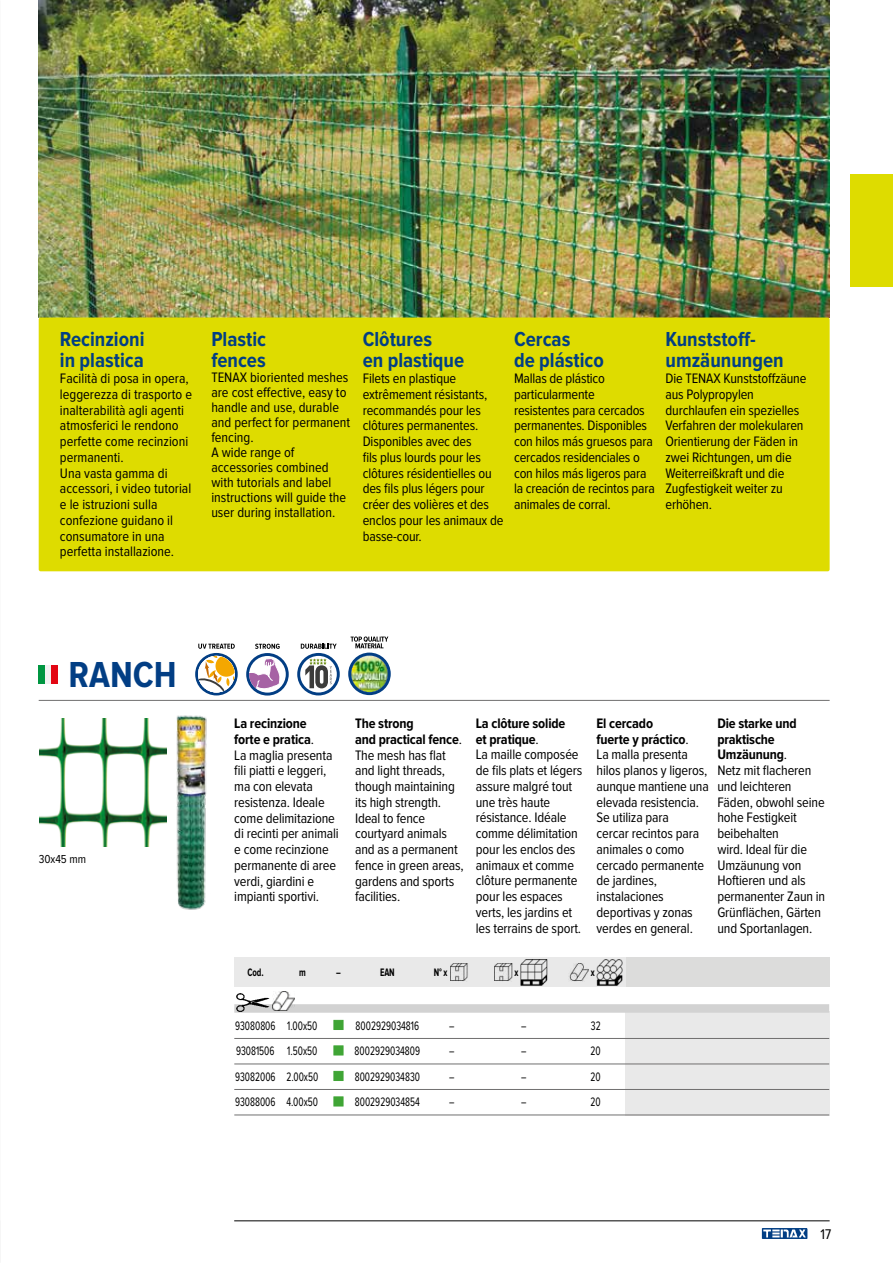
<style>
.page{position:relative;width:893px;height:1263px;background:#fff}
.page>*{position:absolute;margin:0;border:0;box-sizing:border-box;transform-origin:0 0}
.t1{font:700 37.5px "Proxima Nova Cond";color:#023e84}
.t2{font:700 21px/21px "Proxima Nova Cond";color:#023e84}
.t3{font:14.55px "Proxima Nova Cond";color:#000}
.t4{font:14.25px/15.8px "Proxima Nova Cond";letter-spacing:-.01em;color:#000}
.t5{font:12.75px "Proxima Nova Cond";color:#000;scale:.8 1}
.t6{font:12px "Proxima Nova Cond";color:#000}
.t7{font:700 11.25px "Proxima Nova Cond";letter-spacing:-.01em;color:#000;scale:.8 1}
.s1{font-weight:700}
</style>
<div class="page">
<img style="left:761px;top:1228px;width:47px;height:11px">
<div style="left:625px;top:1011px;width:205px;height:104px;background:#e9e9e9"></div>
<div style="left:234px;top:1004px;width:595px;height:9px;background:#d2d2d2"></div>
<hr style="left:234px;top:1038px;width:595px;height:1px;background:#706f6f">
<hr style="left:234px;top:1064px;width:595px;height:1px;background:#706f6f">
<hr style="left:234px;top:1089px;width:595px;height:1px;background:#706f6f">
<hr style="left:234px;top:1115px;width:595px;height:1px;background:#706f6f">
<div style="left:334px;top:1020px;width:9px;height:10px;background:#3fa535"></div>
<div style="left:334px;top:1046px;width:9px;height:9px;background:#3fa535"></div>
<div style="left:334px;top:1071px;width:9px;height:10px;background:#3fa535"></div>
<div style="left:334px;top:1097px;width:9px;height:9px;background:#3fa535"></div>
<img style="left:39px;top:0;width:791px;height:317px">
<div style="left:625px;top:957px;width:205px;height:30px;background:#dcdcdb"></div>
<div style="left:234px;top:957px;width:391px;height:30px;background:#e9e9e9"></div>
<img style="left:450px;top:963px;width:18px;height:18px">
<img style="left:495px;top:963px;width:18px;height:18px">
<img style="left:569px;top:963px;width:20px;height:18px">
<img style="left:520px;top:960px;width:28px;height:25px">
<img style="left:596px;top:960px;width:27px;height:25px">
<div style="left:39px;top:317px;width:791px;height:254px;background:#dedc00;border-radius:2px"></div>
<svg style="left:195px;top:653px;width:43px;height:42px"></svg>
<svg style="left:198px;top:656px;width:37px;height:36px"></svg>
<svg style="left:198px;top:644px;width:37px;height:5px"></svg>
<svg style="left:246px;top:653px;width:43px;height:42px"></svg>
<svg style="left:249px;top:656px;width:37px;height:37px"></svg>
<svg style="left:255px;top:644px;width:25px;height:5px"></svg>
<svg style="left:249px;top:658px;width:31px;height:34px"></svg>
<svg style="left:297px;top:653px;width:43px;height:42px"></svg>
<div style="left:300px;top:656px;width:37px;height:36px;background:#fff;border-radius:50%"></div>
<svg style="left:301px;top:644px;width:36px;height:5px"></svg>
<svg style="left:305px;top:658px;width:27px;height:30px"></svg>
<hr style="left:39px;top:700px;width:791px;height:1px;background:#706f6f">
<div style="left:39px;top:665px;width:18px;height:19px;background:#f2f2f2"></div>
<div style="left:39px;top:665px;width:6px;height:19px;background:#009641"></div>
<div style="left:51px;top:665px;width:6px;height:19px;background:#e30613"></div>
<img style="left:39px;top:718px;width:127px;height:128px">
<img style="left:176px;top:715px;width:31px;height:195px">
<div style="left:850px;top:174px;width:43px;height:112px;background:#dedc00"></div>
<img style="left:234px;top:993px;width:40px;height:20px">
<img style="left:273px;top:991px;width:21px;height:20px">
<hr style="left:234px;top:1220px;width:596px;height:1px;background:#000">
<img style="left:348px;top:636px;width:43px;height:59px">
<h2 class="t2" style="left:60px;top:330px;width:86px">Recinzioni in plastica</h2>
<p class="t4" style="left:60px;top:371px;width:134px">Facilità di posa in opera, leggerezza di trasporto e inalterabilità agli agenti atmosferici le rendono perfette come recinzioni permanenti.<br>Una vasta gamma di accessori, i video tutorial e le istruzioni sulla confezione guidano il consumatore in una perfetta installazione.</p>
<h2 class="t2" style="left:211px;top:330px;width:56px">Plastic fences</h2>
<p class="t4" style="left:211px;top:370px;width:140px;line-height:15px">TENAX bioriented meshes are cost effective, easy to handle and use, durable and perfect for permanent fencing.<br>A wide range of accessories combined with tutorials and label instructions will guide the user during installation.</p>
<h2 class="t2" style="left:363px;top:330px;width:103px">Clôtures<br>en plastique</h2>
<p class="t4" style="left:363px;top:371px;width:142px">Filets en plastique extrêmement résistants, recommandés pour les clôtures permanentes.<br>Disponibles avec des<br>fils plus lourds pour les clôtures résidentielles ou des fils plus légers pour créer des volières et des enclos pour les animaux de basse-cour.</p>
<h2 class="t2" style="left:514px;top:330px;width:91px">Cercas<br>de plástico</h2>
<p class="t4" style="left:514px;top:371px;width:142px">Mallas de plástico particularmente<br>resistentes para cercados permanentes. Disponibles con hilos más gruesos para cercados residenciales o con hilos más ligeros para la creación de recintos para animales de corral.</p>
<h2 class="t2" style="left:665px;top:330px;width:120px">Kunststoff&shy;umzäunungen</h2>
<p class="t4" style="left:665px;top:371px;width:142px">Die TENAX Kunststoffzäune aus Polypropylen durchlaufen ein spezielles<br>Verfahren der molekularen<br>Orientierung der Fäden in zwei Richtungen, um die<br>Weiterreißkraft und die<br>Zugfestigkeit weiter zu erhöhen.</p>
<h1 class="t1" style="left:68px;top:657px;width:110px">RANCH</h1>
<p class="t6" style="left:39px;top:852px;width:49px">30x45 mm</p>
<p class="t4" style="left:234px;top:716px;width:106px"><span class="s1">La recinzione<br>forte e pratica</span>.<br>La maglia presenta fili piatti e leggeri, ma con elevata resistenza. Ideale come delimitazione di recinti per animali e come recinzione permanente di aree verdi, giardini e impianti sportivi.</p>
<p class="t4" style="left:355px;top:716px;width:110px"><span class="s1">The strong<br>and practical fence</span>.<br>The mesh has flat and light threads, though maintaining its high strength.<br>Ideal to fence courtyard animals and as a permanent fence in green areas, gardens and sports facilities.</p>
<p class="t4" style="left:476px;top:716px;width:108px"><span class="s1">La clôture solide<br>et pratique</span>.<br>La maille composée de fils plats et légers assure malgré tout une très haute résistance. Idéale comme délimitation pour les enclos des animaux et comme clôture permanente pour les espaces verts, les jardins et les terrains de sport.</p>
<p class="t4" style="left:597px;top:716px;width:114px"><span class="s1">El cercado<br>fuerte y práctico</span>.<br>La malla presenta hilos planos y ligeros, aunque mantiene una elevada resistencia.<br>Se utiliza para<br>cercar recintos para animales o como cercado permanente de jardines, instalaciones deportivas y zonas verdes en general.</p>
<p class="t4" style="left:717px;top:716px;width:109px"><span class="s1">Die starke und praktische<br>Umzäunung</span>.<br>Netz mit flacheren und leichteren<br>Fäden, obwohl seine hohe Festigkeit beibehalten<br>wird. Ideal für die<br>Umzäunung von<br>Hoftieren und als permanenter Zaun in<br>Grünflächen, Gärten und Sportanlagen.</p>
<p class="t7" style="left:248px;top:967px;width:22px">Cod.</p>
<p class="t7" style="left:299px;top:967px;width:10px">m</p>
<p class="t7" style="left:336px;top:967px;width:7px">–</p>
<p class="t7" style="left:380px;top:967px;width:20px">EAN</p>
<p class="t7" style="left:434px;top:967px;width:19px">N° x</p>
<p class="t7" style="left:514px;top:967px;width:6px">x</p>
<p class="t7" style="left:591px;top:967px;width:6px">x</p>
<p class="t5" style="left:235px;top:1018px;width:105px">93080806 1.00x50</p>
<p class="t5" style="left:356px;top:1018px;width:81px">8002929034816</p>
<p class="t5" style="left:449px;top:1018px;width:8px">–</p>
<p class="t5" style="left:521px;top:1018px;width:8px">–</p>
<p class="t5" style="left:591px;top:1018px;width:14px">32</p>
<p class="t5" style="left:236px;top:1044px;width:103px">93081506 1.50x50</p>
<p class="t5" style="left:355px;top:1044px;width:83px">8002929034809</p>
<p class="t5" style="left:449px;top:1044px;width:8px">–</p>
<p class="t5" style="left:521px;top:1044px;width:8px">–</p>
<p class="t5" style="left:591px;top:1044px;width:14px">20</p>
<p class="t5" style="left:235px;top:1069px;width:106px">93082006 2.00x50</p>
<p class="t5" style="left:355px;top:1069px;width:83px">8002929034830</p>
<p class="t5" style="left:449px;top:1069px;width:8px">–</p>
<p class="t5" style="left:521px;top:1069px;width:8px">–</p>
<p class="t5" style="left:591px;top:1069px;width:14px">20</p>
<p class="t5" style="left:235px;top:1095px;width:105px">93088006 4.00x50</p>
<p class="t5" style="left:355px;top:1095px;width:83px">8002929034854</p>
<p class="t5" style="left:449px;top:1095px;width:8px">–</p>
<p class="t5" style="left:521px;top:1095px;width:8px">–</p>
<p class="t5" style="left:591px;top:1095px;width:14px">20</p>
<p class="t3" style="left:821px;top:1226px;width:12px">17</p>
</div>
